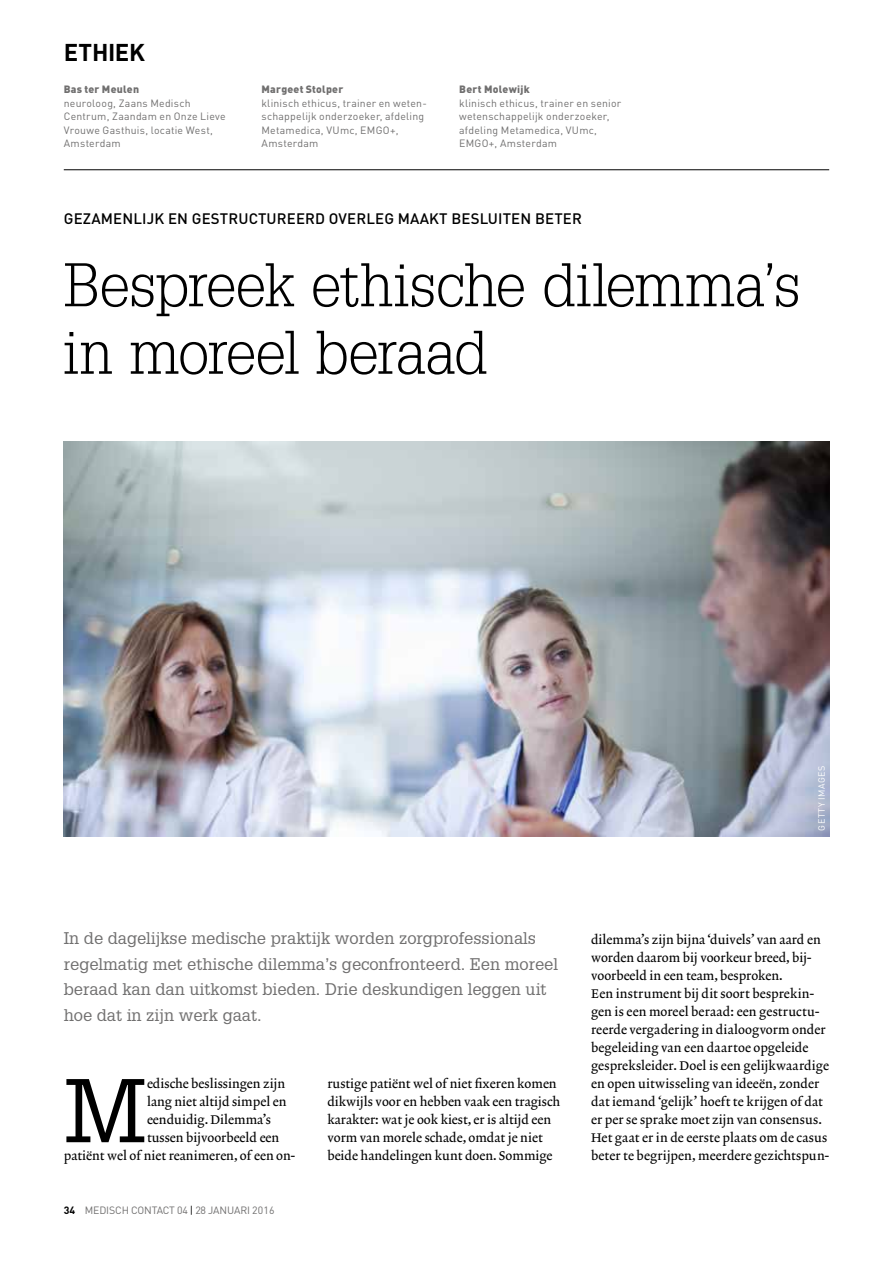
<style>
.page{position:relative;width:893px;height:1263px;background:#fff}
.page>*{position:absolute;margin:0;border:0;box-sizing:border-box;transform-origin:0 0}
.t1{font:88.2px "Glypha LT Std";color:#000}
.t2{font:300 60px/67.5px "Glypha LT Std";letter-spacing:-.015em;color:#000}
.t3{font:700 24px "DINOT";letter-spacing:-.015em;color:#000}
.t4{font:16.5px/25.5px "Glypha LT Std";color:#706f6f}
.t5{font:500 15px "DINOT";letter-spacing:.01em;color:#000}
.t6{font:12.75px/18px "Lexicon No 2 Roman A";color:#000}
.t7{font:10.5px/13.5px "DINOT";letter-spacing:.02em;color:#706f6f}
.t8{font:900 10.5px "DINOT";letter-spacing:.02em;color:#706f6f}
.t9{font:10.5px "DINOT";letter-spacing:-.015em;color:#706f6f}
.t10{font:9px "DINOT";letter-spacing:.06em;color:#fff}
.s1{font-weight:700;color:#000}
.s2{color:#000}
</style>
<div class="page">
<img style="left:64px;top:442px;width:765px;height:394px">
<hr style="left:64px;top:169px;width:765px;height:1px;background:#000">
<h3 class="t3" style="left:64px;top:36px;width:83px">ETHIEK</h3>
<p class="t8" style="left:64px;top:82px;width:77px">Bas ter Meulen</p>
<p class="t7" style="left:64px;top:96px;width:164px">neuroloog, Zaans Medisch<br>Centrum, Zaandam en Onze Lieve<br>Vrouwe Gasthuis, locatie West,<br>Amsterdam</p>
<p class="t8" style="left:261px;top:82px;width:83px">Margeet Stolper</p>
<p class="t7" style="left:261px;top:96px;width:167px">klinisch ethicus, trainer en weten&shy;schappelijk onderzoeker, afdeling<br>Metamedica, VUmc, EMGO+,<br>Amsterdam</p>
<p class="t8" style="left:459px;top:82px;width:72px">Bert Molewijk</p>
<p class="t7" style="left:459px;top:96px;width:164px">klinisch ethicus, trainer en senior wetenschappelijk onderzoeker, afdeling Metamedica, VUmc,<br>EMGO+, Amsterdam</p>
<p class="t5" style="left:64px;top:209px;width:520px">GEZAMENLIJK EN GESTRUCTUREERD OVERLEG MAAKT BESLUITEN BETER</p>
<h2 class="t2" style="left:64px;top:252px;width:738px">Bespreek ethische dilemma’s in moreel beraad</h2>
<p class="t10" style="left:816px;top:831px;width:66px;rotate:-90deg">GETTY IMAGES</p>
<p class="t4" style="left:64px;top:925px;width:496px">In de dagelijkse medische praktijk worden zorgprofessionals regelmatig met ethische dilemma’s geconfronteerd. Een moreel beraad kan dan uitkomst bieden. Drie deskundigen leggen uit hoe dat in zijn werk gaat.</p>
<h1 class="t1" style="left:64px;top:1057px;width:85px">M</h1>
<p class="t6" style="left:147px;top:1075px;width:140px">edische beslissingen zijn</p>
<p class="t6" style="left:147px;top:1093px;width:141px">lang niet altijd simpel en</p>
<p class="t6" style="left:147px;top:1111px;width:125px">eenduidig. Dilemma’s</p>
<p class="t6" style="left:147px;top:1129px;width:134px">tussen bijvoorbeeld een</p>
<p class="t6" style="left:64px;top:1147px;width:233px">patiënt wel of niet reanimeren, of een on-</p>
<p class="t9" style="left:64px;top:1204px;width:212px"><span class="s1">34</span> MEDISCH CONTACT 04 <span class="s2">|</span> 28 JANUARI 2016</p>
<p class="t6" style="left:327px;top:1075px;width:234px">rustige patiënt wel of niet fixeren komen dikwijls voor en hebben vaak een tragisch karakter: wat je ook kiest, er is altijd een vorm van morele schade, omdat je niet beide handelingen kunt doen. Sommige</p>
<p class="t6" style="left:591px;top:931px;width:240px">dilemma’s zijn bijna ‘duivels’ van aard en worden daarom bij voorkeur breed, bij&shy;voorbeeld in een team, besproken.<br>Een instrument bij dit soort besprekin&shy;gen is een moreel beraad: een gestructu&shy;reerde vergadering in dialoogvorm onder begeleiding van een daartoe opgeleide gespreksleider. Doel is een gelijkwaardige en open uitwisseling van ideeën, zonder dat iemand ‘gelijk’ hoeft te krijgen of dat er per se sprake moet zijn van consensus.<br>Het gaat er in de eerste plaats om de casus beter te begrijpen, meerdere gezichtspun-</p>
</div>
